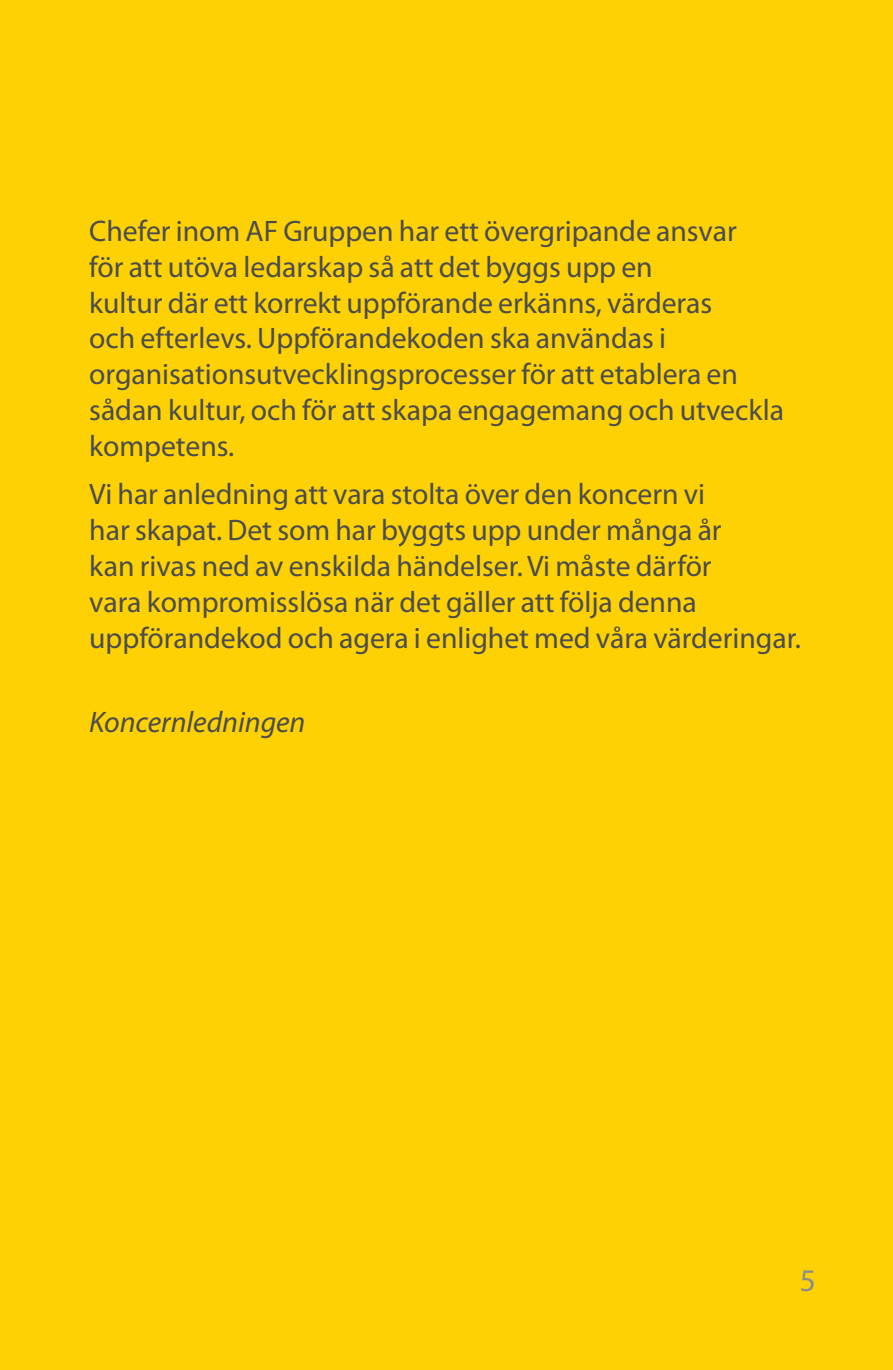
<style>
.page{position:relative;width:893px;height:1370px;background:#fff}
.page>*{position:absolute;margin:0;border:0;box-sizing:border-box;transform-origin:0 0}
.t1{font:31.5px "Myriad Pro";color:#8a8c8f}
.t2{font:29.75px/36.1px "Myriad Pro";color:#4b4c4d}
.t3{font:italic 29.75px "Myriad Pro";color:#4b4c4d}
</style>
<div class="page">
<div style="left:0;top:0;width:893px;height:1369px;background:#fed105"></div>
<p class="t2" style="left:89px;top:212px;width:696px">Chefer inom AF Gruppen har ett övergripande ansvar<br>för att utöva ledarskap så att det byggs upp en<br>kultur där ett korrekt uppförande erkänns, värderas<br>och efterlevs. Uppförandekoden ska användas i organisationsutvecklingsprocesser för att etablera en sådan kultur, och för att skapa engagemang och utveckla kompetens.</p>
<p class="t2" style="left:89px;top:476px;width:713px">Vi har anledning att vara stolta över den koncern vi<br>har skapat. Det som har byggts upp under många år<br>kan rivas ned av enskilda händelser. Vi måste därför<br>vara kompromisslösa när det gäller att följa denna uppförandekod och agera i enlighet med våra värderingar.</p>
<p class="t3" style="left:89px;top:703px;width:218px">Koncernledningen</p>
<p class="t1" style="left:800px;top:1260px;width:18px">5</p>
</div>
